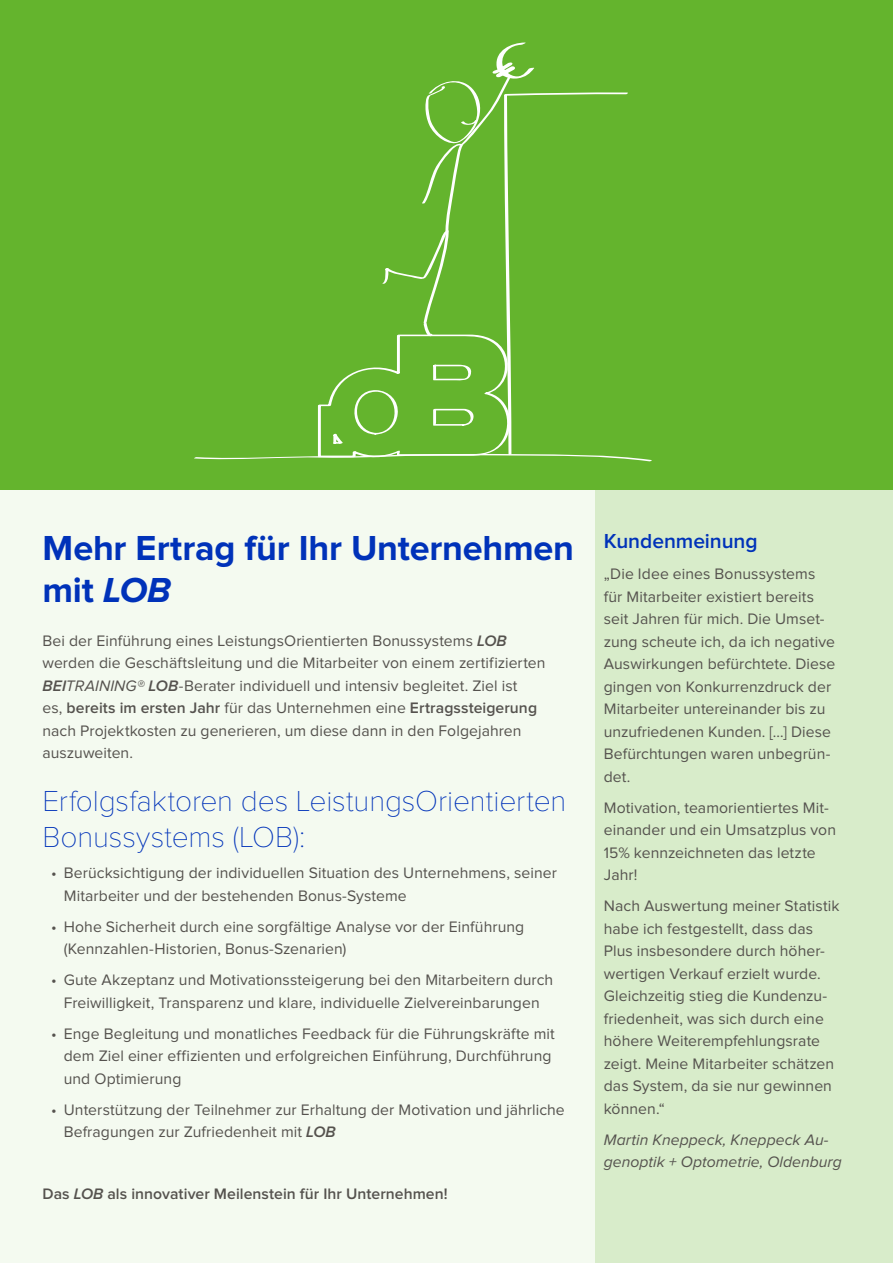
<style>
.page{position:relative;width:893px;height:1263px;background:#f4faf0}
.page>*{position:absolute;margin:0;border:0;box-sizing:border-box;transform-origin:0 0}
.page_headline_24_28{font:700 36px/42px "Proxima Nova";letter-spacing:-.005em;color:#0032b9}
.body_headline_20_24{font:100 30px/36px "Proxima Nova";letter-spacing:-.005em;color:#0032b9}
.marginal_headline_14{font:600 21px "Proxima Nova";letter-spacing:-.005em;color:#0032b9}
.body_10_5_15{font:15.75px/22.5px "Proxima Nova";letter-spacing:.005em;color:#55524e}
.body_10_5_15-2{font:italic 15.75px/22.5px "Proxima Nova";color:#55524e}
.body_10_5_15-3{font:600 15.75px "Proxima Nova";letter-spacing:.005em;color:#55524e}
.s1{font-style:italic}
.s2{font-weight:600;font-style:italic}
.s3{font-weight:600}
</style>
<div class="page">
<div style="left:595px;top:436px;width:298px;height:827px;background:#d8ecca"></div>
<div style="left:0;top:0;width:893px;height:489px;background:#64b42d"></div>
<svg style="left:194px;top:43px;width:458px;height:418px"></svg>
<p class="page_headline_24_28" style="left:43px;top:528px;width:533px">Mehr Ertrag für Ihr Unternehmen mit <span class="s1">LOB</span></p>
<p class="body_10_5_15" style="left:43px;top:630px;width:505px">Bei der Einführung eines LeistungsOrientierten Bonussystems <span class="s2">LOB </span>werden die Geschäftsleitung und die Mitarbeiter von einem zertifizierten <span class="s2">BEI</span><span class="s1">TRAINING®</span> <span class="s2">LOB</span>-Berater individuell und intensiv begleitet. Ziel ist<br>es, <span class="s3">bereits im ersten Jahr</span> für das Unternehmen eine <span class="s3">Ertragssteigerung </span>nach Projektkosten zu generieren, um diese dann in den Folgejahren auszuweiten.</p>
<p class="body_headline_20_24" style="left:43px;top:784px;width:525px">Erfolgsfaktoren des LeistungsOrientierten<br>Bonussystems (LOB):</p>
<p class="body_10_5_15" style="left:64px;top:862px;width:495px;text-indent:-13px">• Berücksichtigung der individuellen Situation des Unternehmens, seiner<br>Mitarbeiter und der bestehenden Bonus-Systeme</p>
<p class="body_10_5_15" style="left:64px;top:916px;width:462px;text-indent:-13px">• Hohe Sicherheit durch eine sorgfältige Analyse vor der Einführung (Kennzahlen-Historien, Bonus-Szenarien)</p>
<p class="body_10_5_15" style="left:51px;top:969px;width:504px;text-align:center">• Gute Akzeptanz und Motivationssteigerung bei den Mitarbeitern durch<br>Freiwilligkeit, Transparenz und klare, individuelle Zielvereinbarungen</p>
<p class="body_10_5_15" style="left:64px;top:1023px;width:493px;text-indent:-13px">• Enge Begleitung und monatliches Feedback für die Führungskräfte mit dem Ziel einer effizienten und erfolgreichen Einführung, Durchführung und Optimierung</p>
<p class="body_10_5_15" style="left:64px;top:1099px;width:502px;text-indent:-13px">• Unterstützung der Teilnehmer zur Erhaltung der Motivation und jährliche<br>Befragungen zur Zufriedenheit mit <span class="s2">LOB</span></p>
<p class="body_10_5_15-3" style="left:43px;top:1185px;width:407px">Das <span class="s1">LOB</span> als innovativer Meilenstein für Ihr Unternehmen!</p>
<p class="marginal_headline_14" style="left:604px;top:529px;width:155px">Kundenmeinung</p>
<p class="body_10_5_15" style="left:604px;top:563px;width:233px">„Die Idee eines Bonussystems für Mitarbeiter existiert bereits seit Jahren für mich. Die Umset&shy;zung scheute ich, da ich negative<br>Auswirkungen befürchtete. Diese gingen von Konkurrenzdruck der<br>Mitarbeiter untereinander bis zu unzufriedenen Kunden. […] Diese<br>Befürchtungen waren unbegrün&shy;det.</p>
<p class="body_10_5_15" style="left:604px;top:796px;width:234px">Motivation, teamorientiertes Mit&shy;einander und ein Umsatzplus von<br>15% kennzeichneten das letzte<br>Jahr!</p>
<p class="body_10_5_15" style="left:604px;top:895px;width:237px">Nach Auswertung meiner Statistik habe ich festgestellt, dass das<br>Plus insbesondere durch höher&shy;wertigen Verkauf erzielt wurde.<br>Gleichzeitig stieg die Kundenzu&shy;friedenheit, was sich durch eine höhere Weiterempfehlungsrate zeigt. Meine Mitarbeiter schätzen das System, da sie nur gewinnen können.“</p>
<p class="body_10_5_15-2" style="left:604px;top:1128px;width:240px">Martin Kneppeck, Kneppeck Au&shy;genoptik + Optometrie, Oldenburg</p>
</div>
